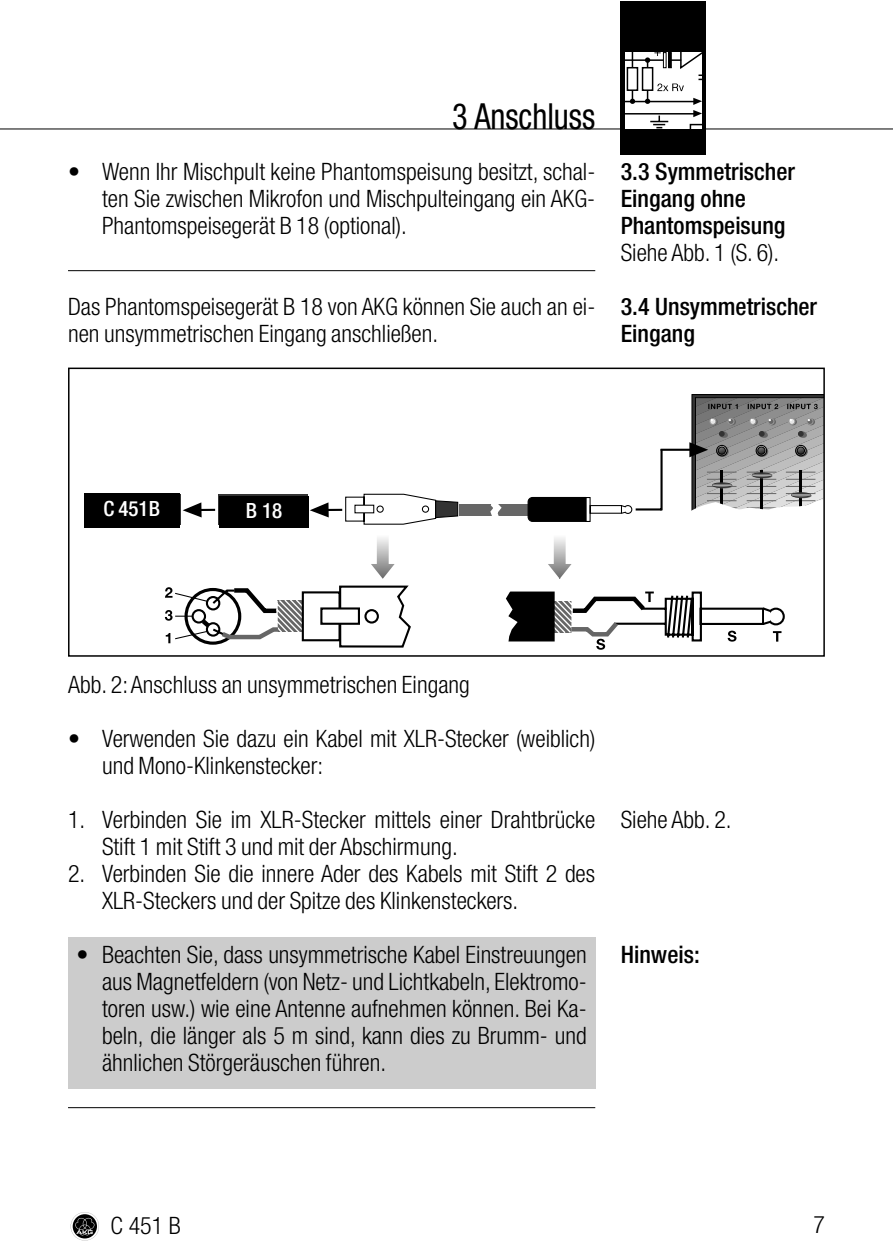
<style>
.page{position:relative;width:894px;height:1260px;background:#fff}
.page>*{position:absolute;margin:0;border:0;box-sizing:border-box;transform-origin:0 0}
.t1{font:condensed 36px "Helvetica Neue LT";color:#000;scale:.9 1}
.t2{font:300 condensed 24px/27px "Helvetica Neue LT";color:#000}
.t3{font:500 condensed 24px/27px "Helvetica Neue LT";color:#000}
.t4{font:500 condensed 21px "Helvetica Neue LT";color:#fff}
</style>
<div class="page">
<div style="left:68px;top:938px;width:527px;height:151px;background:#ccc"></div>
<hr style="left:68px;top:270px;width:527px;height:1px;background:#000">
<hr style="left:68px;top:1107px;width:527px;height:1px;background:#000">
<hr style="left:0;top:128px;width:893px;height:1px;background:#000">
<div style="left:621px;top:1px;width:85px;height:153px;background:#000"></div>
<svg style="left:625px;top:52px;width:77px;height:77px;background:#d6d6d6"></svg>
<svg style="left:71px;top:1212px;width:28px;height:29px"></svg>
<svg style="left:164px;top:394px;width:658px;height:256px"></svg>
<div style="left:68px;top:368px;width:757px;height:289px;border:2px solid #000"></div>
<div style="left:84px;top:493px;width:96px;height:35px;background:#000"></div>
<div style="left:219px;top:496px;width:90px;height:32px;background:#000"></div>
<h1 class="t1" style="left:452px;top:103px;width:160px">3 Anschluss</h1>
<p class="t2" style="left:102px;top:161px;width:495px;text-align:justify;text-indent:-34px">• Wenn Ihr Mischpult keine Phantomspeisung besitzt, schal&shy;ten Sie zwischen Mikrofon und Mischpulteingang ein AKG-Phantomspeisegerät B 18 (optional).</p>
<p class="t2" style="left:68px;top:296px;width:529px">Das Phantomspeisegerät B 18 von AKG können Sie auch an ei&shy;nen unsymmetrischen Eingang anschließen.</p>
<p class="t3" style="left:621px;top:161px;width:176px">3.3 Symmetrischer<br>Eingang ohne<br>Phantomspeisung</p>
<p class="t2" style="left:621px;top:242px;width:160px">Siehe Abb. 1 (S. 6).</p>
<p class="t3" style="left:621px;top:296px;width:198px">3.4 Unsymmetrischer<br>Eingang</p>
<p class="t4" style="left:104px;top:501px;width:58px">C 451B</p>
<p class="t4" style="left:246px;top:503px;width:38px">B 18</p>
<p class="t2" style="left:68px;top:674px;width:403px">Abb. 2: Anschluss an unsymmetrischen Eingang</p>
<p class="t2" style="left:102px;top:728px;width:495px;text-indent:-34px">• Verwenden Sie dazu ein Kabel mit XLR-Stecker (weiblich) und Mono-Klinkenstecker:</p>
<p class="t2" style="left:102px;top:809px;width:495px;text-indent:-34px">1. Verbinden Sie im XLR-Stecker mittels einer Drahtbrücke<br>Stift 1 mit Stift 3 und mit der Abschirmung.</p>
<p class="t2" style="left:102px;top:863px;width:495px;text-indent:-34px">2. Verbinden Sie die innere Ader des Kabels mit Stift 2 des<br>XLR-Steckers und der Spitze des Klinkensteckers.</p>
<p class="t2" style="left:102px;top:944px;width:486px;text-align:justify;text-indent:-26px">• Beachten Sie, dass unsymmetrische Kabel Einstreuungen aus Magnetfeldern (von Netz- und Lichtkabeln, Elektromo&shy;toren usw.) wie eine Antenne aufnehmen können. Bei Ka&shy;beln, die länger als 5 m sind, kann dies zu Brumm- und ähnlichen Störgeräuschen führen.</p>
<p class="t2" style="left:621px;top:809px;width:112px">Siehe Abb. 2.</p>
<p class="t3" style="left:621px;top:944px;width:80px">Hinweis:</p>
<p class="t2" style="left:111px;top:1215px;width:72px">C 451 B</p>
<p class="t2" style="left:813px;top:1214px;width:13px">7</p>
</div>
